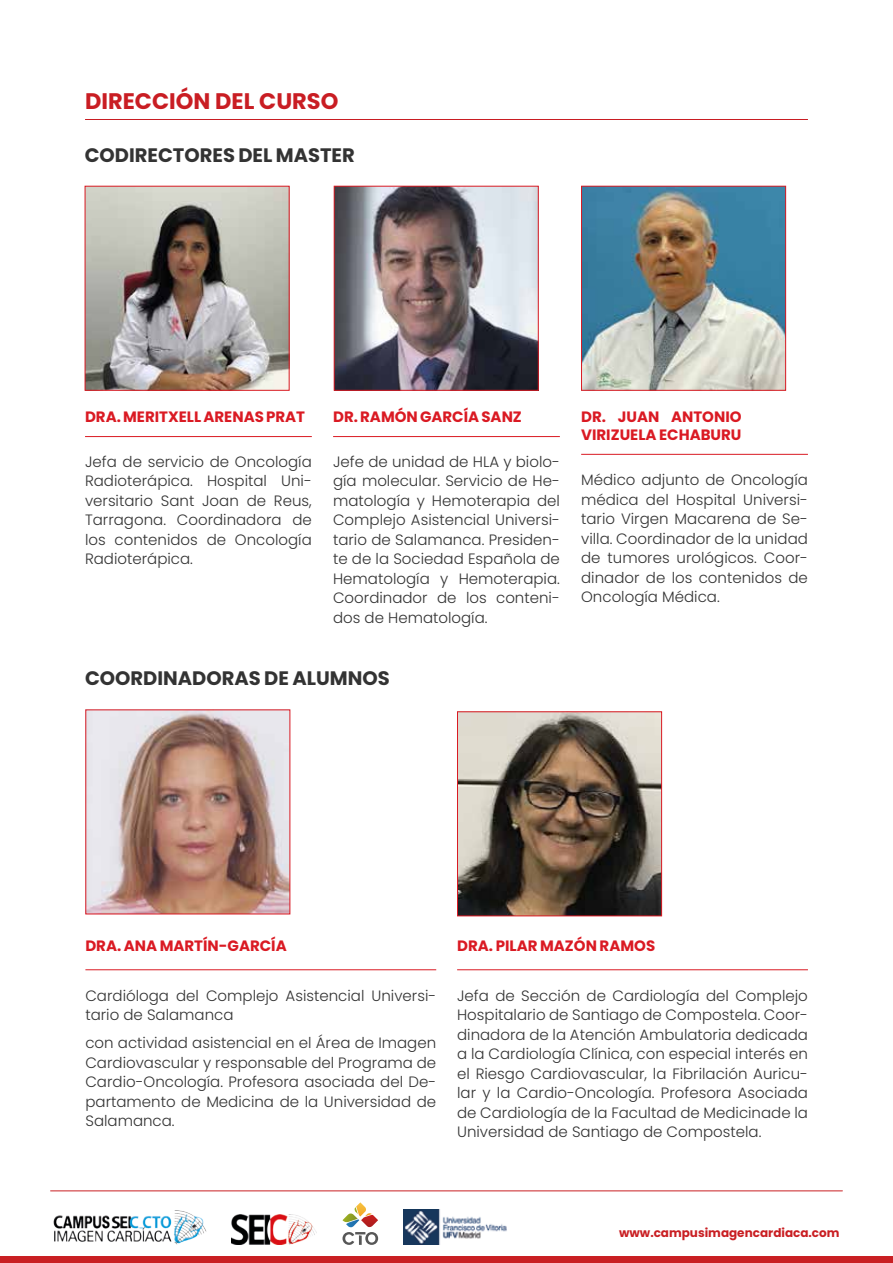
<style>
.page{position:relative;width:893px;height:1263px;background:#fff}
.page>*{position:absolute;margin:0;border:0;box-sizing:border-box;transform-origin:0 0}
.t1{font:700 22.5px "Poppins";color:#c91d23}
.t2{font:700 19.5px "Poppins";color:#333}
.t3{font:300 15px/19.5px "Poppins";color:#333;text-align:justify}
.t4{font:700 15px/18px "Poppins";color:#da1a23}
.t5{font:700 12px "Poppins";color:#c91f23}
</style>
<div class="page">
<hr style="left:51px;top:1190px;width:791px;height:1px;background:#c91f23">
<div style="left:0;top:1257px;width:893px;height:6px;background:#c91f23"></div>
<img style="left:53px;top:1210px;width:153px;height:35px">
<img style="left:404px;top:1209px;width:103px;height:36px">
<svg style="left:342px;top:1202px;width:36px;height:43px"></svg>
<img style="left:232px;top:1215px;width:85px;height:30px">
<hr style="left:85px;top:119px;width:723px;height:1px;background:#c91d23">
<hr style="left:85px;top:436px;width:227px;height:1px;background:#da1a23">
<hr style="left:85px;top:969px;width:351px;height:1px;background:#da1a23">
<hr style="left:581px;top:454px;width:227px;height:1px;background:#da1a23">
<hr style="left:457px;top:969px;width:351px;height:1px;background:#da1a23">
<hr style="left:333px;top:436px;width:227px;height:1px;background:#da1a23">
<img style="left:87px;top:188px;width:201px;height:201px">
<div style="left:85px;top:186px;width:205px;height:205px;border:1px solid #da1a23"></div>
<img style="left:87px;top:711px;width:201px;height:201px">
<div style="left:85px;top:709px;width:205px;height:205px;border:1px solid #da1a23"></div>
<img style="left:583px;top:188px;width:201px;height:201px">
<div style="left:581px;top:186px;width:205px;height:205px;border:1px solid #da1a23"></div>
<img style="left:459px;top:713px;width:201px;height:201px">
<div style="left:457px;top:711px;width:205px;height:205px;border:1px solid #da1a23"></div>
<img style="left:336px;top:188px;width:201px;height:201px">
<div style="left:334px;top:186px;width:205px;height:205px;border:1px solid #da1a23"></div>
<h1 class="t1" style="left:85px;top:88px;width:255px">DIRECCIÓN DEL CURSO</h1>
<h2 class="t2" style="left:85px;top:144px;width:272px">CODIRECTORES DEL MASTER</h2>
<p class="t4" style="left:85px;top:408px;width:222px">DRA. MERITXELL ARENAS PRAT</p>
<p class="t3" style="left:85px;top:452px;width:228px">Jefa de servicio de Oncología Radioterápica. Hospital Uni&shy;versitario Sant Joan de Reus, Tarragona. Coordinadora de los contenidos de Oncología Radioterápica.</p>
<p class="t4" style="left:333px;top:408px;width:190px">DR. RAMÓN GARCÍA SANZ</p>
<p class="t3" style="left:333px;top:452px;width:228px">Jefe de unidad de HLA y biolo&shy;gía molecular. Servicio de He&shy;matología y Hemoterapia del Complejo Asistencial Universi&shy;tario de Salamanca. Presiden&shy;te de la Sociedad Española de Hematología y Hemoterapia.<br>Coordinador de los conteni&shy;dos de Hematología.</p>
<h2 class="t2" style="left:85px;top:667px;width:306px">COORDINADORAS DE ALUMNOS</h2>
<p class="t4" style="left:581px;top:408px;width:162px">DR. JUAN ANTONIO<br>VIRIZUELA ECHABURU</p>
<p class="t3" style="left:581px;top:470px;width:228px">Médico adjunto de Oncología médica del Hospital Universi&shy;tario Virgen Macarena de Se&shy;villa. Coordinador de la unidad de tumores urológicos. Coor&shy;dinador de los contenidos de Oncología Médica.</p>
<p class="t4" style="left:85px;top:937px;width:203px">DRA. ANA MARTÍN-GARCÍA</p>
<p class="t3" style="left:85px;top:985px;width:352px">Cardióloga del Complejo Asistencial Universi&shy;tario de Salamanca</p>
<p class="t3" style="left:85px;top:1033px;width:352px">con actividad asistencial en el Área de Imagen Cardiovascular y responsable del Programa de Cardio-Oncología. Profesora asociada del De&shy;partamento de Medicina de la Universidad de Salamanca.</p>
<p class="t4" style="left:457px;top:937px;width:200px">DRA. PILAR MAZÓN RAMOS</p>
<p class="t3" style="left:457px;top:985px;width:352px">Jefa de Sección de Cardiología del Complejo Hospitalario de Santiago de Compostela. Coor&shy;dinadora de la Atención Ambulatoria dedicada a la Cardiología Clínica, con especial interés en el Riesgo Cardiovascular, la Fibrilación Auricu&shy;lar y la Cardio-Oncología. Profesora Asociada de Cardiología de la Facultad de Medicinade la Universidad de Santiago de Compostela.</p>
<p class="t5" style="left:619px;top:1226px;width:222px">www.campusimagencardiaca.com</p>
</div>
